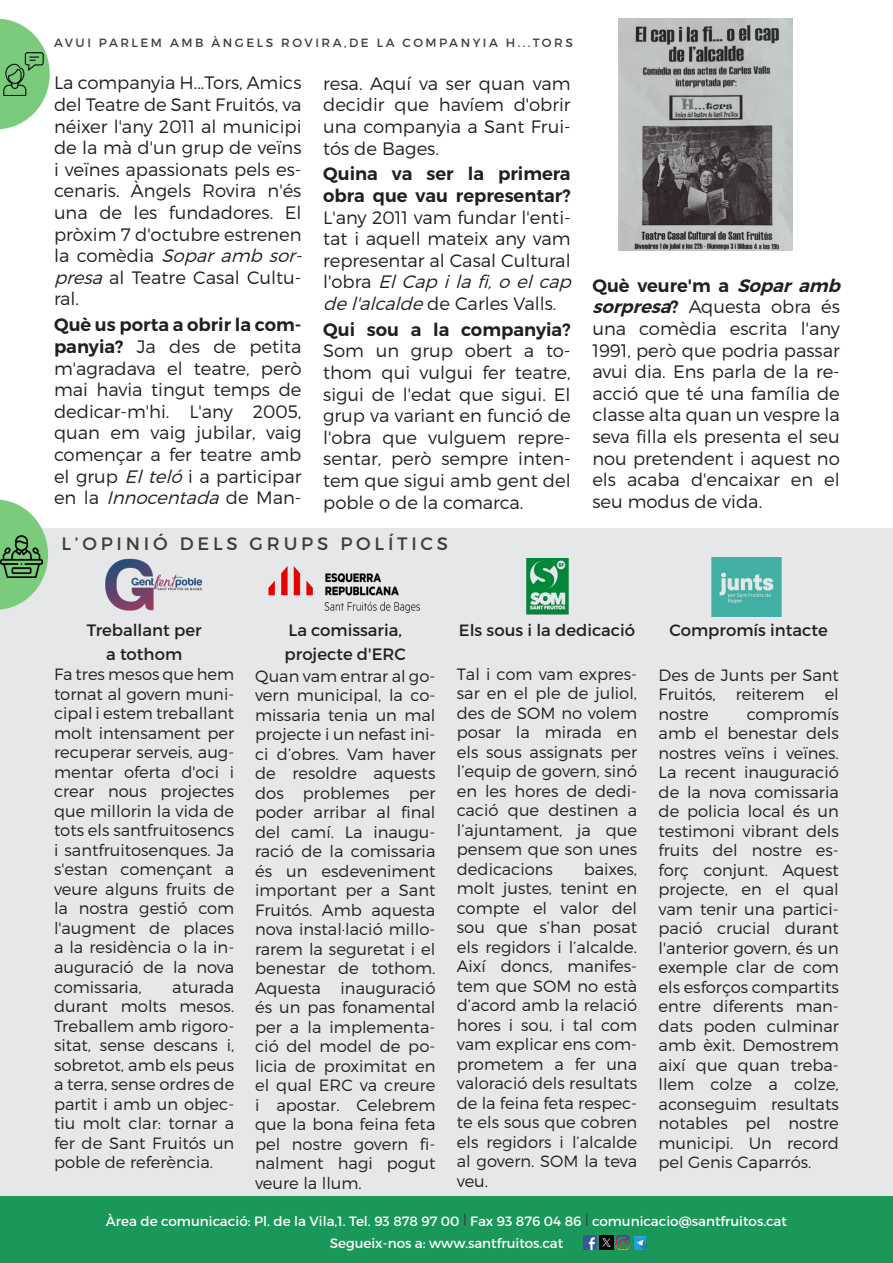
<style>
.page{position:relative;width:893px;height:1263px;background:#fff}
.page>*{position:absolute;margin:0;border:0;box-sizing:border-box;transform-origin:0 0}
.t1{font:300 18px/21.6px "Montserrat";color:#231f20}
.t2{font:18px "Montserrat";letter-spacing:.21em;color:#3e3e3f}
.t3{font:16.5px "Montserrat";color:#231f20}
.t4{font:300 16.35px/19.5px "Montserrat";color:#231f20;text-align:justify}
.t5{font:16.35px "Montserrat";color:#231f20}
.t6{font:13.5px "Montserrat";color:#fff}
.t7{font:12px "Montserrat";letter-spacing:.21em;color:#3e3e3f}
.s1{font-style:italic}
.s2{font-weight:600}
.s3{font-weight:600;font-style:italic}
.s4{color:#3e3e3f}
</style>
<div class="page">
<div style="left:0;top:528px;width:893px;height:718px;background:#e6e7e9"></div>
<img style="left:105px;top:558px;width:98px;height:53px">
<div style="left:0;top:1196px;width:893px;height:67px;background:#1a985a"></div>
<img style="left:711px;top:557px;width:71px;height:60px">
<img style="left:268px;top:566px;width:152px;height:48px">
<img style="left:526px;top:558px;width:43px;height:56px">
<img style="left:583px;top:1236px;width:14px;height:13px">
<svg style="left:600px;top:1236px;width:13px;height:13px"></svg>
<img style="left:616px;top:1236px;width:14px;height:13px">
<svg style="left:633px;top:1236px;width:13px;height:13px"></svg>
<svg style="left:0;top:19px;width:50px;height:110px"></svg>
<img style="left:2px;top:53px;width:43px;height:42px">
<svg style="left:0;top:499px;width:48px;height:111px"></svg>
<img style="left:0;top:535px;width:43px;height:43px">
<img style="left:618px;top:19px;width:174px;height:231px">
<p class="t7" style="left:54px;top:36px;width:520px">AVUI PARLEM AMB ÀNGELS ROVIRA,DE LA COMPANYIA H...TORS</p>
<p class="t1" style="left:54px;top:72px;width:255px">La companyia H...Tors, Amics del Teatre de Sant Fruitós, va néixer l'any 2011 al municipi de la mà d'un grup de veïns i veïnes apassionats pels es&shy;cenaris. Àngels Rovira n'és una de les fundadores. El pròxim 7 d'octubre estrenen l a c o m è d i a <span class="s1">Sopar amb sor&shy;presa</span> al Teatre Casal Cultu&shy;ral.</p>
<p class="t1" style="left:54px;top:314px;width:249px;text-align:justify"><span class="s2">Què us porta a obrir la com&shy;panyia?</span> Ja des de petita m'agradava el teatre, però mai havia tingut temps de dedicar-m'hi. L'any 2005, quan em vaig jubilar, vaig començar a fer teatre amb el grup <span class="s1">Elteló</span> i a participar e n l a <span class="s1">Innocentada</span> d e M a n -</p>
<p class="t1" style="left:323px;top:72px;width:249px;text-align:justify">resa. Aquí va ser quan vam decidir que havíem d'obrir una companyia a Sant Frui&shy;tós de Bages.</p>
<p class="t1" style="left:323px;top:163px;width:255px"><span class="s2">Quina va ser la primera obra que vau representar?<br></span>L'any 2011 vam fundar l'enti&shy;tat i aquell mateix any vam representar al Casal Cultural l ' o b r a <span class="s1">ElCap ilafi,o elcap del'alcalde</span>de Carles Valls.</p>
<p class="t1" style="left:323px;top:318px;width:249px;text-align:justify"><span class="s2">Qui sou a la companyia?<br></span>Som un grup obert a to&shy;thom qui vulgui fer teatre, sigui de l'edat que sigui. El grup va variant en funció de l'obra que vulguem repre&shy;sentar, però sempre inten&shy;tem que sigui amb gent del poble o de la comarca.</p>
<p class="t2" style="left:62px;top:532px;width:388px">L’OPINIÓ DELS GRUPS POLÍTICS</p>
<p class="t1" style="left:592px;top:274px;width:255px"><span class="s2">Què veure'm a</span> <span class="s3">Sopar amb sorpresa</span><span class="s2">?</span> Aquesta obra és una comèdia escrita l'any<br>1991, però que podria passar avui dia. Ens parla de la re&shy;acció que té una família de classe alta quan un vespre la seva filla els presenta el seu nou pretendent i aquest no els acaba d'encaixar en el seu modus de vida.</p>
<p class="t3" style="left:87px;top:620px;width:116px">Treballant per</p>
<p class="t3" style="left:106px;top:644px;width:78px">a tothom</p>
<p class="t4" style="left:54px;top:665px;width:182px">Fa tres mesos que hem tornat al govern muni&shy;cipal i estem treballant molt intensament per recuperar serveis, aug&shy;mentar oferta d'oci i crear nous projectes que millorin la vida de tots els santfruitosencs i santfruitosenques. Ja s'estan començant a veure alguns fruits de la nostra gestió com l'augment de places a la residència o la in&shy;auguració de la nova comissaria,</p>
<p class="t4" style="left:54px;top:977px;width:182px;text-indent:118px">aturada durant molts mesos.<br>Treballem amb rigoro&shy;sitat, sense descans i, sobretot, amb els peus a terra, sense ordres de partit i amb un objec&shy;tiu molt clar: tornar a fer de Sant Fruitós un poble de referència.</p>
<p class="t3" style="left:289px;top:620px;width:115px">La comissaria,</p>
<p class="t5" style="left:459px;top:620px;width:178px">Els sous i la dedicació</p>
<p class="t3" style="left:669px;top:620px;width:160px">Compromís intacte</p>
<p class="t3" style="left:285px;top:644px;width:123px">projecte d'ERC</p>
<p class="t4" style="left:457px;top:664px;width:182px">Tal i com vam expres&shy;sar en el ple de juliol, des de SOM no volem posar la mirada en els sous assignats per l’equip de govern, sinó en les hores de dedi&shy;cació que destinen a l’ajuntament, ja que pensem que son unes dedicacions</p>
<p class="t4" style="left:255px;top:666px;width:182px">Quan vam entrar al go&shy;vern municipal, la co&shy;missaria tenia un mal projecte i un nefast ini&shy;ci d’obres. Vam haver de resoldre aquests dos problemes per poder arribar al final del camí. La inaugu&shy;ració de la comissaria és un esdeveniment important per a Sant Fruitós. Amb aquesta nova instal·lació millo&shy;rarem la seguretat i el benestar de tothom.<br>Aquesta inauguració és un pas fonamental per a la implementa&shy;ció del model de po&shy;licia de proximitat en el qual ERC va creure i apostar. Celebrem que la bona feina feta pel nostre govern fi&shy;nalment hagi pogut veure la llum.</p>
<p class="t4" style="left:659px;top:665px;width:182px">Des de Junts per Sant Fruitós, reiterem el nostre</p>
<p class="t4" style="left:659px;top:704px;width:182px;text-indent:88px">compromís amb el benestar dels nostres veïns i veïnes.<br>La recent inauguració de la nova comissaria de policia local és un testimoni vibrant dels fruits del nostre es&shy;forç conjunt. Aquest projecte, en el qual vam tenir una partici&shy;pació crucial durant l'anterior govern, és un exemple clar de com els esforços compartits entre diferents man&shy;dats poden culminar amb èxit. Demostrem així que quan treba&shy;llem colze a colze, aconseguim resultats notables pel nostre municipi. Un record pel Genis Caparrós.</p>
<p class="t4" style="left:457px;top:859px;width:182px;text-indent:127px">baixes, molt justes, tenint en compte el valor del sou que s’han posat els regidors i l’alcalde.<br>Així doncs, manifes&shy;tem que SOM no està d’acord amb la relació hores i sou, i tal com vam explicar ens com&shy;prometem a fer una valoració dels resultats de la feina feta respec&shy;te els sous que cobren els regidors i l’alcalde al govern. SOM la teva veu.</p>
<p class="t6" style="left:106px;top:1212px;width:682px">Àrea de comunicació: Pl. de la Vila,1. Tel. 93 878 97 00 <span class="s4">|</span> Fax 93 876 04 86 <span class="s4">|</span> comunicacio@santfruitos.cat</p>
<p class="t6" style="left:330px;top:1235px;width:235px">Segueix-nos a: www.santfruitos.cat</p>
</div>
